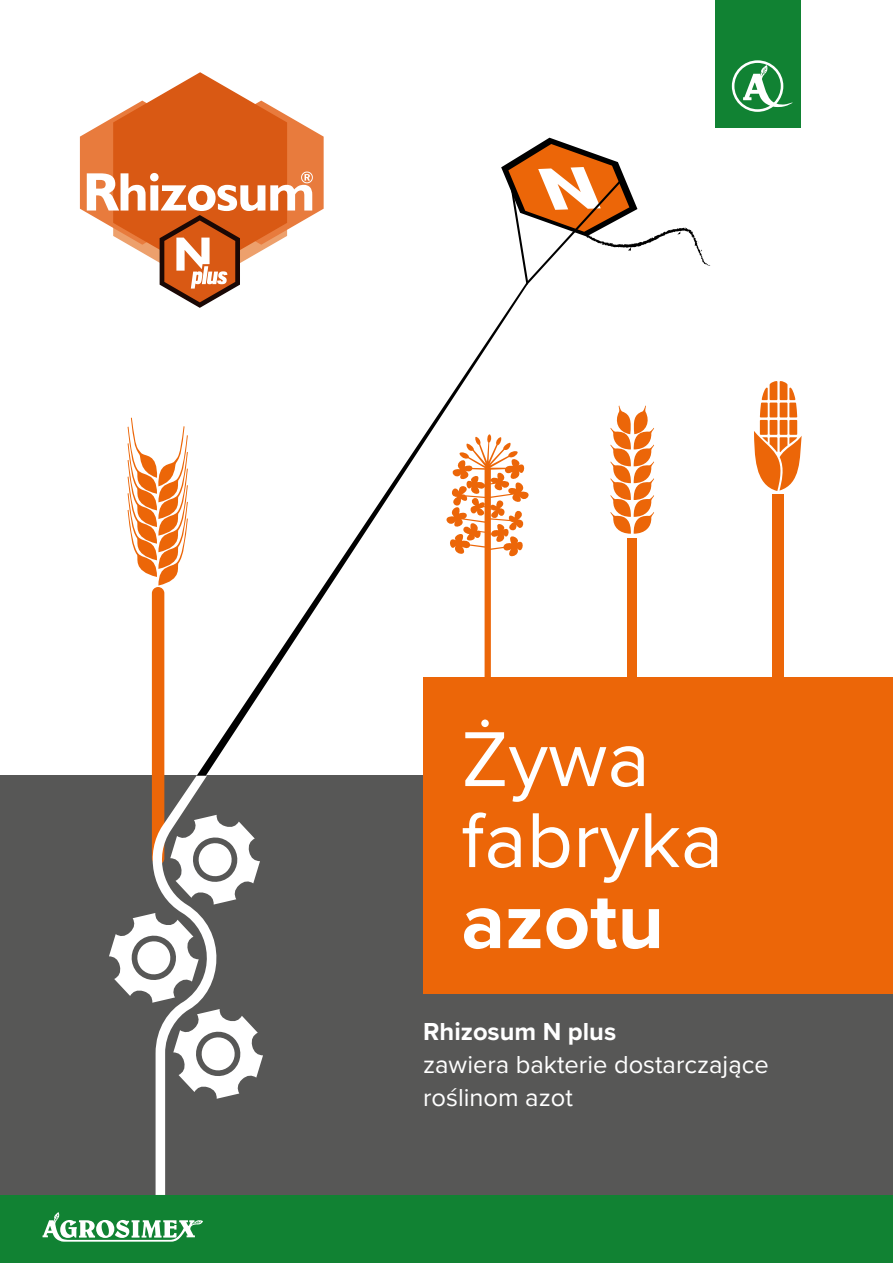
<style>
.page{position:relative;width:893px;height:1263px;background:#fff}
.page>*{position:absolute;margin:0;border:0;box-sizing:border-box;transform-origin:0 0}
.t1{font:80.7px "Proxima Nova";color:#fff}
.t2{font:700 80.7px "Proxima Nova";color:#fff}
.t3{font:25.5px/33px "Proxima Nova";color:#fff}
.t4{font:700 25.5px "Proxima Nova";color:#fff}
</style>
<div class="page">
<div style="left:0;top:1195px;width:893px;height:68px;background:#118233"></div>
<div style="left:0;top:775px;width:893px;height:420px;background:#575756"></div>
<div style="left:423px;top:677px;width:470px;height:316px;background:#ec6608"></div>
<svg style="left:43px;top:1212px;width:160px;height:30px"></svg>
<div style="left:716px;top:0;width:85px;height:128px;background:#118233"></div>
<svg style="left:732px;top:60px;width:61px;height:52px"></svg>
<div style="left:152px;top:587px;width:12px;height:277px;background:#ec6608;border-radius:6px"></div>
<svg style="left:128px;top:418px;width:60px;height:167px"></svg>
<div style="left:628px;top:538px;width:9px;height:185px;background:#ec6608"></div>
<svg style="left:610px;top:405px;width:44px;height:129px"></svg>
<div style="left:772px;top:494px;width:11px;height:191px;background:#ec6608"></div>
<div style="left:789px;top:420px;width:8px;height:15px;background:#ec6608"></div>
<div style="left:780px;top:420px;width:7px;height:15px;background:#ec6608"></div>
<div style="left:760px;top:420px;width:8px;height:15px;background:#ec6608"></div>
<div style="left:770px;top:420px;width:7px;height:15px;background:#ec6608"></div>
<svg style="left:760px;top:381px;width:37px;height:36px"></svg>
<svg style="left:754px;top:431px;width:48px;height:60px"></svg>
<svg style="left:109px;top:775px;width:154px;height:420px"></svg>
<svg style="left:197px;top:285px;width:331px;height:490px"></svg>
<svg style="left:501px;top:138px;width:209px;height:147px"></svg>
<svg style="left:80px;top:72px;width:244px;height:236px"></svg>
<p class="t1" style="left:461px;top:699px;width:190px">Żywa</p>
<p class="t1" style="left:461px;top:780px;width:263px">fabryka</p>
<p class="t2" style="left:461px;top:861px;width:204px">azotu</p>
<p class="t4" style="left:423px;top:1012px;width:195px">Rhizosum N plus</p>
<p class="t3" style="left:423px;top:1047px;width:347px">zawiera bakterie dostarczające roślinom azot</p>
</div>
